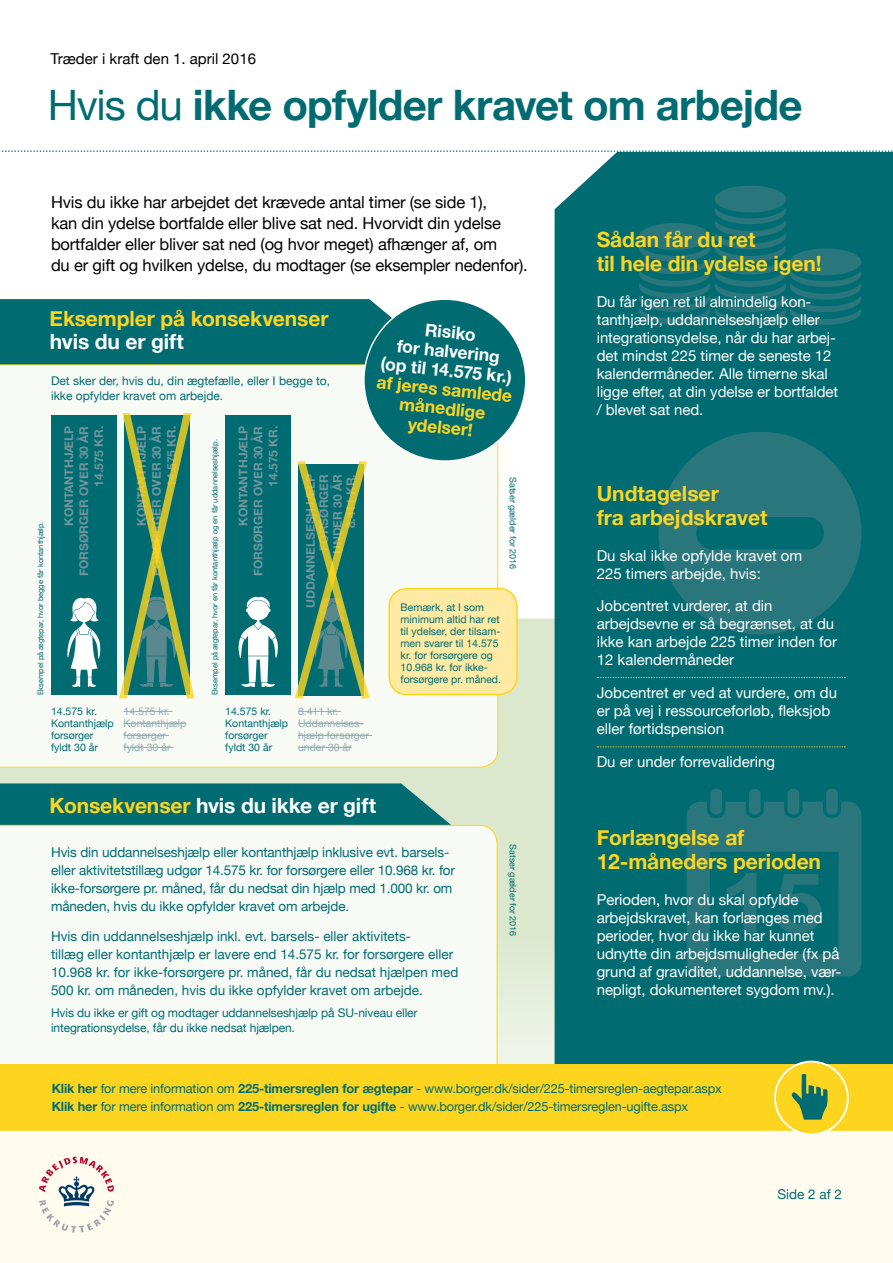
<style>
.page{position:relative;width:893px;height:1263px;background:#fff}
.page>*{position:absolute;margin:0;border:0;box-sizing:border-box;transform-origin:0 0}
.t1{font:700 42px "Helvetica Neue";letter-spacing:-.02em;color:#006c72}
.t2{font:700 21px/24px "Helvetica Neue";letter-spacing:-.005em;color:#fed51e}
.t3{font:700 21px "Helvetica Neue";letter-spacing:-.005em;color:#fff}
.t4{font:700 17.55px/19px "Helvetica Neue";color:#fff;text-align:center}
.t5{font:700 17.55px/19px "Helvetica Neue";color:#fed51e;text-align:center}
.t6{font:16.5px/21px "Helvetica Neue";letter-spacing:-.01em;color:#000}
.t7{font:15px/18px "Helvetica Neue";letter-spacing:-.005em;color:#fff}
.t8{font:15px "Helvetica Neue";color:#000}
.t9{font:13.5px/18px "Helvetica Neue";letter-spacing:-.01em;color:#006c72}
.t10{font:12.75px "Helvetica Neue";letter-spacing:-.01em;color:#006c72}
.t11{font:12px/15px "Helvetica Neue";letter-spacing:-.01em;color:#006c72}
.t12{font:700 12px/15px "Helvetica Neue";color:#71969c;text-align:right}
.t13{font:10.5px/12px "Helvetica Neue";color:#006c72}
.t14{font:10.5px/12px "Helvetica Neue";color:#94adb1}
.t15{font:9px "Helvetica Neue";color:#006c72}
.t16{font:7.5px "Helvetica Neue";color:#006c72}
.s1{font-weight:400}
.s2{color:#fed51e}
.s3{font-weight:700}
</style>
<div class="page">
<svg style="left:0;top:619px;width:555px;height:445px;background:#dde8cd"></svg>
<div style="left:0;top:299px;width:392px;height:65px;background:#006c72"></div>
<svg style="left:0;top:783px;width:489px;height:42px;background:#1f7d7e"></svg>
<div style="left:555px;top:152px;width:338px;height:912px;background:#006c72"></div>
<div style="left:0;top:364px;width:498px;height:403px;background:#f8faf5"></div>
<div style="left:389px;top:589px;width:128px;height:105px;background:#ffeaa3;border-radius:18px"></div>
<div style="left:388px;top:588px;width:130px;height:107px;border:2px solid #fed51e;border-radius:18px"></div>
<div style="left:0;top:825px;width:497px;height:239px;background:#f8faf5"></div>
<div style="left:0;top:1123px;width:893px;height:140px;background:#fffbee"></div>
<hr style="left:124px;top:711px;width:48px;height:1px;background:#94adb1">
<hr style="left:124px;top:723px;width:62px;height:1px;background:#94adb1">
<hr style="left:124px;top:735px;width:45px;height:1px;background:#94adb1">
<hr style="left:124px;top:747px;width:49px;height:1px;background:#94adb1">
<hr style="left:298px;top:711px;width:43px;height:1px;background:#94adb1">
<hr style="left:298px;top:723px;width:66px;height:1px;background:#94adb1">
<hr style="left:298px;top:735px;width:74px;height:1px;background:#94adb1">
<hr style="left:298px;top:747px;width:54px;height:1px;background:#94adb1">
<div style="left:51px;top:416px;width:66px;height:279px;background:#006c72"></div>
<div style="left:225px;top:416px;width:66px;height:279px;background:#006c72"></div>
<div style="left:364px;top:299px;width:162px;height:162px;background:#006c72;border-radius:50%"></div>
<svg style="left:0;top:150px;width:893px;height:2px"></svg>
<div style="left:0;top:1064px;width:893px;height:67px;background:#fed51e"></div>
<svg style="left:39px;top:1157px;width:75px;height:75px"></svg>
<svg style="left:238px;top:596px;width:40px;height:91px"></svg>
<svg style="left:67px;top:597px;width:34px;height:90px"></svg>
<svg style="left:119px;top:413px;width:76px;height:285px;background:#519279"></svg>
<svg style="left:295px;top:461px;width:75px;height:238px;background:#519278"></svg>
<svg style="left:687px;top:789px;width:174px;height:187px;background:#197178"></svg>
<svg style="left:659px;top:432px;width:202px;height:203px;background:#1d7279"></svg>
<svg style="left:597px;top:677px;width:248px;height:1px"></svg>
<svg style="left:597px;top:746px;width:248px;height:1px"></svg>
<div style="left:715px;top:186px;width:71px;height:26px;background:#2a767d;border-radius:50%"></div>
<svg style="left:639px;top:208px;width:222px;height:117px;background:#117076"></svg>
<div style="left:775px;top:1061px;width:73px;height:73px;background:#fed51e;border-radius:50%"></div>
<div style="left:774px;top:1061px;width:75px;height:74px;border:2px solid #fff;border-radius:50%"></div>
<svg style="left:792px;top:1074px;width:35px;height:46px"></svg>
<p class="t8" style="left:51px;top:49px;width:207px">Træder i kraft den 1. april 2016</p>
<h1 class="t1" style="left:48px;top:79px;width:756px"><span class="s1">Hvis du</span> ikke opfylder kravet om arbejde</h1>
<p class="t6" style="left:51px;top:191px;width:478px">Hvis du ikke har arbejdet det krævede antal timer (se side 1),<br>kan din ydelse bortfalde eller blive sat ned. Hvorvidt din ydelse bortfalder eller bliver sat ned (og hvor meget) afhænger af, om<br>du er gift og hvilken ydelse, du modtager (se eksempler nedenfor).</p>
<h2 class="t2" style="left:50px;top:306px;width:280px">Eksempler på konsekvenser</h2>
<h2 class="t3" style="left:50px;top:328px;width:135px">hvis du er gift</h2>
<p class="t11" style="left:51px;top:374px;width:281px">Det sker der, hvis du, din ægtefælle, eller I begge to, ikke opfylder kravet om arbejde.</p>
<p class="t16" style="left:36px;top:695px;width:175px;rotate:-90deg">Eksempel på ægtepar, hvor begge får kontanthjælp.</p>
<p class="t12" style="left:61px;top:576px;width:152px;rotate:-90deg">KONTANTHJÆLP<br>FORSØRGER OVER 30 ÅR<br>14.575 KR.</p>
<p class="t12" style="left:235px;top:576px;width:152px;rotate:-90deg">KONTANTHJÆLP<br>FORSØRGER OVER 30 ÅR<br>14.575 KR.</p>
<p class="t12" style="left:134px;top:526px;width:102px;rotate:-90deg">KONTANTHJÆLP</p>
<p class="t12" style="left:149px;top:576px;width:152px;rotate:-90deg">FORSØRGER OVER 30 ÅR<br>14.575 KR.</p>
<p class="t16" style="left:210px;top:695px;width:257px;rotate:-90deg">Eksempel på ægtepar, hvor en får kontanthjælp og en får uddannelseshjælp.</p>
<p class="t12" style="left:303px;top:554px;width:82px;line-height:13.5px;text-align:justify;text-indent:-53px;rotate:-90deg">UDDANNELSESHJÆLP FORSØRGER UNDER 30 ÅR</p>
<p class="t12" style="left:343px;top:528px;width:56px;rotate:-90deg">8.411 KR.</p>
<p class="t4" style="left:386px;top:315px;width:133px;rotate:6deg">Risiko<br>for halvering (op til 14.575 kr.)</p>
<p class="t5" style="left:378px;top:372px;width:138px;rotate:6deg">af jeres samlede månedlige ydelser!</p>
<p class="t15" style="left:518px;top:477px;width:94px;rotate:90deg">Satser gælder for 2016</p>
<p class="t13" style="left:401px;top:601px;width:102px">Bemærk, at I som minimum altid har ret til ydelser, der tilsam&shy;men svarer til 14.575 kr. for forsørgere og<br>10.968 kr. for ikke&shy;forsørgere pr. måned.</p>
<p class="t13" style="left:51px;top:705px;width:64px">14.575 kr.<br>Kontanthjælp forsørger fyldt 30 år</p>
<p class="t13" style="left:225px;top:705px;width:64px">14.575 kr.<br>Kontanthjælp forsørger fyldt 30 år</p>
<p class="t14" style="left:124px;top:705px;width:64px">14.575 kr.<br>Kontanthjælp forsørger fyldt 30 år</p>
<p class="t14" style="left:298px;top:705px;width:73px">8.411 kr.<br>Uddannelses&shy;hjælp forsørger under 30 år</p>
<h2 class="t3" style="left:50px;top:793px;width:328px"><span class="s2">Konsekvenser</span> hvis du ikke er gift</h2>
<p class="t9" style="left:51px;top:843px;width:405px">Hvis din uddannelseshjælp eller kontanthjælp inklusive evt. barsels&shy;eller aktivitetstillæg udgør 14.575 kr. for forsørgere eller 10.968 kr. for ikke-forsørgere pr. måned, får du nedsat din hjælp med 1.000 kr. om måneden, hvis du ikke opfylder kravet om arbejde.</p>
<p class="t9" style="left:51px;top:927px;width:409px">Hvis din uddannelseshjælp inkl. evt. barsels- eller aktivitets-<br>tillæg eller kontanthjælp er lavere end 14.575 kr. for forsørgere eller 10.968 kr. for ikke-forsørgere pr. måned, får du nedsat hjælpen med 500 kr. om måneden, hvis du ikke opfylder kravet om arbejde.</p>
<p class="t11" style="left:51px;top:1005px;width:368px">Hvis du ikke er gift og modtager uddannelseshjælp på SU-niveau eller integrationsydelse, får du ikke nedsat hjælpen.</p>
<p class="t15" style="left:518px;top:844px;width:94px;rotate:90deg">Satser gælder for 2016</p>
<h2 class="t2" style="left:597px;top:227px;width:226px">Sådan får du ret<br>til hele din ydelse igen!</h2>
<p class="t7" style="left:597px;top:293px;width:243px">Du får igen ret til almindelig kon&shy;tanthjælp, uddannelseshjælp eller integrationsydelse, når du har arbej&shy;det mindst 225 timer de seneste 12 kalendermåneder. Alle timerne skal ligge efter, at din ydelse er bortfaldet / blevet sat ned.</p>
<h2 class="t2" style="left:597px;top:481px;width:172px">Undtagelser<br>fra arbejdskravet</h2>
<p class="t7" style="left:597px;top:547px;width:207px">Du skal ikke opfylde kravet om<br>225 timers arbejde, hvis:</p>
<p class="t7" style="left:597px;top:596px;width:242px">Jobcentret vurderer, at din arbejdsevne er så begrænset, at du ikke kan arbejde 225 timer inden for<br>12 kalendermåneder</p>
<p class="t7" style="left:597px;top:683px;width:242px">Jobcentret er ved at vurdere, om du er på vej i ressourceforløb, fleksjob eller førtidspension</p>
<p class="t7" style="left:597px;top:753px;width:180px">Du er under forrevalidering</p>
<h2 class="t2" style="left:597px;top:825px;width:226px">Forlængelse af<br>12-måneders perioden</h2>
<p class="t7" style="left:597px;top:891px;width:246px">Perioden, hvor du skal opfylde arbejdskravet, kan forlænges med perioder, hvor du ikke har kunnet udnytte din arbejdsmuligheder (fx på grund af graviditet, uddannelse, vær&shy;nepligt, dokumenteret sygdom mv.).</p>
<p class="t10" style="left:52px;top:1081px;width:671px"><span class="s3">Klik her</span> for mere information om <span class="s3">225-timersreglen for ægtepar</span> - www.borger.dk/sider/225-timersreglen-aegtepar.aspx</p>
<p class="t10" style="left:52px;top:1098px;width:638px"><span class="s3">Klik her</span> for mere information om <span class="s3">225-timersreglen for ugifte</span> - www.borger.dk/sider/225-timersreglen-ugifte.aspx</p>
<p class="t9" style="left:777px;top:1184px;width:66px">Side 2 af 2</p>
</div>
